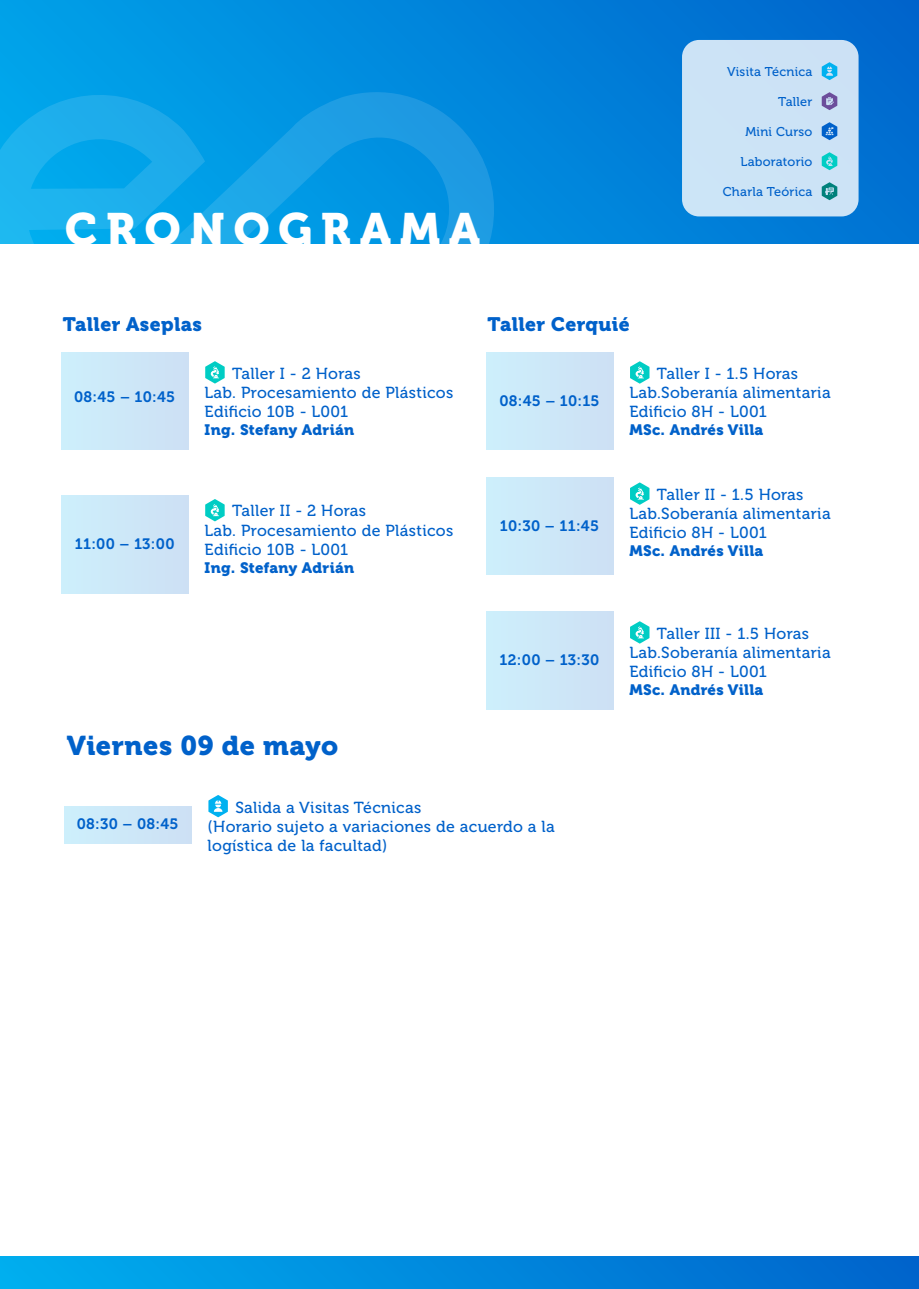
<style>
.page{position:relative;width:919px;height:1289px;background:#fff}
.page>*{position:absolute;margin:0;border:0;box-sizing:border-box;transform-origin:0 0}
.t1{font:45px "Museo 900";letter-spacing:.2em;color:#fff}
.t2{font:27px "Museo 900";letter-spacing:.02em;color:#0061ca}
.t3{font:19.35px "Museo 900";letter-spacing:.02em;color:#0061ca}
.t4{font:15.9px/19.2px "Museo 500";letter-spacing:.02em;color:#0061ca}
.t5{font:15px "Museo 900";letter-spacing:.02em;color:#0061ca}
.t6{font:15px "Museo 700";letter-spacing:.02em;color:#0061ca}
.t7{font:12.75px "Museo 500";letter-spacing:.02em;color:#0061ca}
</style>
<div class="page">
<div style="left:0;top:0;width:918px;height:244px;background:linear-gradient(to right,#00a2e9,#026dcf)"></div>
<svg style="left:0;top:92px;width:494px;height:152px;background:#0ea0e6"></svg>
<div style="left:682px;top:40px;width:176px;height:176px;background:#cce3f6;border-radius:17px"></div>
<svg style="left:821px;top:122px;width:16px;height:18px"></svg>
<svg style="left:821px;top:152px;width:16px;height:18px"></svg>
<svg style="left:821px;top:182px;width:16px;height:18px"></svg>
<svg style="left:821px;top:92px;width:16px;height:18px"></svg>
<svg style="left:821px;top:62px;width:16px;height:18px"></svg>
<div style="left:0;top:1256px;width:918px;height:32px;background:linear-gradient(to right,#00afef,#0063cb)"></div>
<div style="left:61px;top:352px;width:128px;height:98px;background:#cde7f8"></div>
<div style="left:61px;top:496px;width:128px;height:97px;background:#cde8f8"></div>
<div style="left:486px;top:352px;width:127px;height:98px;background:#cde8f8"></div>
<div style="left:486px;top:477px;width:127px;height:98px;background:#cde8f8"></div>
<div style="left:486px;top:611px;width:127px;height:98px;background:#cde8f8"></div>
<div style="left:64px;top:806px;width:128px;height:37px;background:#cde7f8"></div>
<svg style="left:208px;top:795px;width:20px;height:22px"></svg>
<svg style="left:205px;top:361px;width:20px;height:22px"></svg>
<svg style="left:205px;top:499px;width:20px;height:22px"></svg>
<svg style="left:630px;top:361px;width:19px;height:22px"></svg>
<svg style="left:630px;top:482px;width:19px;height:23px"></svg>
<svg style="left:630px;top:621px;width:19px;height:22px"></svg>
<h1 class="t1" style="left:65px;top:204px;width:416px">CRONOGRAMA</h1>
<p class="t7" style="left:727px;top:64px;width:87px">Visita Técnica</p>
<p class="t7" style="left:778px;top:94px;width:36px">Taller</p>
<p class="t7" style="left:745px;top:124px;width:69px">Mini Curso</p>
<p class="t7" style="left:740px;top:154px;width:73px">Laboratorio</p>
<p class="t7" style="left:722px;top:184px;width:91px">Charla Teórica</p>
<p class="t3" style="left:63px;top:313px;width:141px">Taller Aseplas</p>
<p class="t6" style="left:74px;top:388px;width:102px">08:45 – 10:45</p>
<p class="t6" style="left:75px;top:535px;width:101px">11:00 – 13:00</p>
<p class="t4" style="left:205px;top:364px;width:250px;text-indent:27px">Taller I - 2 Horas<br>Lab. Procesamiento de Plásticos<br>Edificio 10B - L001</p>
<p class="t5" style="left:205px;top:421px;width:151px">Ing. Stefany Adrián</p>
<p class="t4" style="left:205px;top:501px;width:250px;text-indent:27px">Taller II - 2 Horas<br>Lab. Procesamiento de Plásticos<br>Edificio 10B - L001</p>
<p class="t5" style="left:205px;top:559px;width:151px">Ing. Stefany Adrián</p>
<h2 class="t2" style="left:67px;top:730px;width:273px">Viernes 09 de mayo</h2>
<p class="t3" style="left:487px;top:313px;width:143px">Taller Cerquié</p>
<p class="t6" style="left:499px;top:392px;width:102px">08:45 – 10:15</p>
<p class="t6" style="left:500px;top:517px;width:100px">10:30 – 11:45</p>
<p class="t6" style="left:499px;top:651px;width:101px">12:00 – 13:30</p>
<p class="t4" style="left:629px;top:364px;width:203px;text-indent:27px">Taller I - 1.5 Horas<br>Lab.Soberanía alimentaria<br>Edificio 8H - L001</p>
<p class="t5" style="left:629px;top:421px;width:135px">MSc. Andrés Villa</p>
<p class="t4" style="left:629px;top:485px;width:203px;text-indent:27px">Taller II - 1.5 Horas<br>Lab.Soberanía alimentaria<br>Edificio 8H - L001</p>
<p class="t5" style="left:629px;top:542px;width:135px">MSc. Andrés Villa</p>
<p class="t4" style="left:629px;top:623px;width:203px;text-indent:27px">Taller III - 1.5 Horas<br>Lab.Soberanía alimentaria<br>Edificio 8H - L001</p>
<p class="t5" style="left:629px;top:681px;width:135px">MSc. Andrés Villa</p>
<p class="t6" style="left:77px;top:815px;width:103px">08:30 – 08:45</p>
<p class="t4" style="left:208px;top:797px;width:349px;text-indent:28px">Salida a Visitas Técnicas<br>(Horario sujeto a variaciones de acuerdo a la logística de la facultad)</p>
</div>
